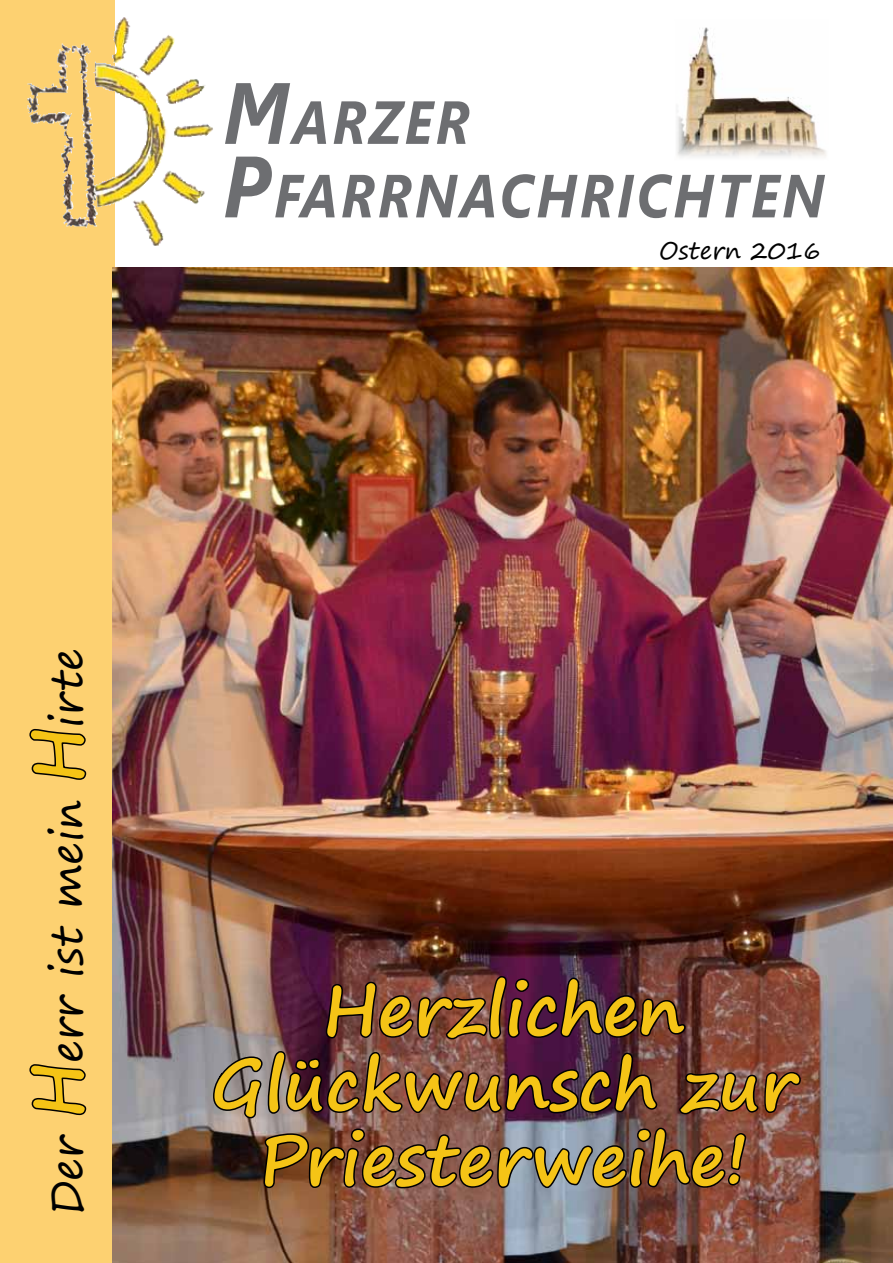
<style>
.page{position:relative;width:893px;height:1263px;background:#fff}
.page>*{position:absolute;margin:0;border:0;box-sizing:border-box;transform-origin:0 0}
.t1{font:700 69px/75px "Segoe Print";color:#f5c416;text-align:center}
.t2{font:italic 700 60.75px/73.5px "Segoe UI";letter-spacing:.055em;color:#6d6e71;scale:.87 1}
.t3{font:43.5px "Segoe Print";color:#000}
.t4{font:24px "Segoe Print";color:#000}
.s1{font-size:86.7px}
.s2{font-weight:700;font-size:69px;color:#f5c416}
</style>
<div class="page">
<img style="left:677px;top:27px;width:149px;height:130px">
<div style="left:0;top:0;width:115px;height:1263px;background:#fdd171"></div>
<img style="left:72px;top:17px;width:104px;height:129px">
<svg style="left:29px;top:1064px;width:58px;height:52px"></svg>
<svg style="left:29px;top:729px;width:58px;height:51px"></svg>
<div style="left:74px;top:79px;width:8px;height:33px;background:#fdd171"></div>
<img style="left:113px;top:268px;width:780px;height:995px">
<img style="left:211px;top:974px;width:592px;height:222px">
<p class="t2" style="left:223px;top:82px;width:692px"><span class="s1">M</span>ARZER<br><span class="s1">P</span>FARRNACHRICHTEN</p>
<p class="t4" style="left:659px;top:229px;width:163px">Ostern 2016</p>
<p class="t3" style="left:28px;top:1215px;width:569px;rotate:-90deg">Der <span class="s2">H</span>err ist mein <span class="s2">H</span>irte</p>
<p class="t1" style="left:211px;top:970px;width:586px">Herzlichen<br>Glückwunsch zur<br>Priesterweihe!</p>
</div>
